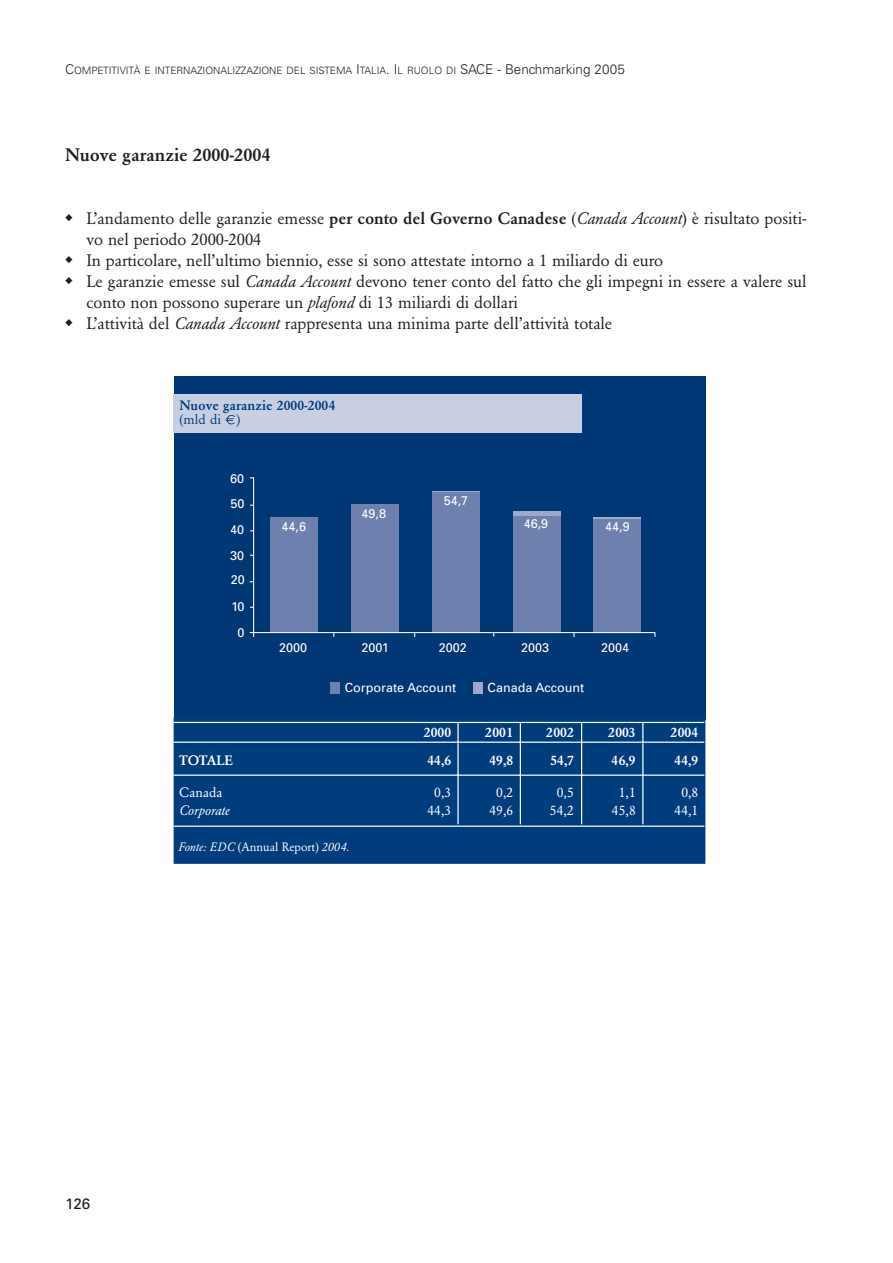
<style>
.page{position:relative;width:893px;height:1263px;background:#fff}
.page>*{position:absolute;margin:0;border:0;box-sizing:border-box;transform-origin:0 0}
.t1{font:500 18px "Garamond BE";color:#231f20}
.t2{font:16.5px/21px "Garamond BE";letter-spacing:-.005em;color:#231f20}
.t3{font:15px "Univers";color:#231f20}
.t4{font:500 13.5px "Garamond BE";letter-spacing:.005em;color:#fff}
.t5{font:13.5px "Garamond BE";letter-spacing:.005em;color:#fff}
.t6{font:500 13.5px "Garamond BE";letter-spacing:.005em;color:#003d7d}
.t7{font:italic 13.5px "Garamond BE";letter-spacing:.005em;color:#fff}
.t8{font:13.5px "Garamond BE";color:#003d7d}
.t9{font:12.6px "Univers";color:#fff}
.t10{font:italic 12px "Garamond BE";color:#fff}
.t11{font:300 10.2px "Univers";letter-spacing:-.01em;color:#231f20}
.s1{font-size:13.5px}
.s2{font-weight:500}
.s3{font-style:italic}
.s4{font-style:normal}
</style>
<div class="page">
<div style="left:174px;top:376px;width:531px;height:344px;background:#003876"></div>
<hr style="left:432px;top:492px;width:47px;height:4px;background:#6e80ad">
<hr style="left:513px;top:512px;width:47px;height:4px;background:#9ea8ca">
<hr style="left:593px;top:518px;width:48px;height:4px;background:#9ea8ca">
<hr style="left:253px;top:478px;width:1px;height:159px;background:#fff">
<div style="left:513px;top:516px;width:47px;height:117px;background:#6e80ad"></div>
<div style="left:594px;top:519px;width:47px;height:114px;background:#6e80ad"></div>
<div style="left:432px;top:493px;width:47px;height:140px;background:#6e80ad"></div>
<div style="left:351px;top:504px;width:47px;height:129px;background:#6e80ad"></div>
<div style="left:270px;top:518px;width:47px;height:114px;background:#6e80ad"></div>
<hr style="left:250px;top:632px;width:405px;height:1px;background:#fff">
<div style="left:330px;top:682px;width:10px;height:11px;background:#6e80ad"></div>
<div style="left:472px;top:682px;width:10px;height:12px;background:#9ea8ca"></div>
<div style="left:174px;top:394px;width:408px;height:38px;background:#c9cfe3"></div>
<svg style="left:225px;top:415px;width:10px;height:9px"></svg>
<div style="left:174px;top:719px;width:530px;height:144px;background:#003d7d"></div>
<div style="left:174px;top:718px;width:531px;height:146px;border:2px solid #003d7d"></div>
<hr style="left:457px;top:723px;width:1px;height:101px;background:#fff">
<hr style="left:519px;top:723px;width:2px;height:101px;background:#fff">
<hr style="left:581px;top:723px;width:1px;height:101px;background:#fff">
<hr style="left:642px;top:723px;width:1px;height:101px;background:#fff">
<hr style="left:174px;top:742px;width:530px;height:1px;background:#fff">
<hr style="left:174px;top:722px;width:530px;height:1px;background:#fff">
<hr style="left:174px;top:775px;width:530px;height:1px;background:#fff">
<hr style="left:174px;top:826px;width:530px;height:1px;background:#fff">
<p class="t11" style="left:65px;top:67px;width:561px"><span class="s1">C</span>OMPETITIVITÀ E INTERNAZIONALIZZAZIONE DEL SISTEMA <span class="s1">I</span>TALIA<span class="s1">. I</span>L RUOLO DI <span class="s1">SACE - Benchmarking 2005</span></p>
<p class="t1" style="left:65px;top:147px;width:207px">Nuove garanzie 2000-2004</p>
<p class="t2" style="left:86px;top:209px;width:721px;text-indent:-21px">◆ L’andamento delle garanzie emesse <span class="s2">per conto del Governo Canadese</span> (<span class="s3">Canada Account</span>) è risultato positi&shy;vo nel periodo 2000-2004</p>
<p class="t2" style="left:65px;top:251px;width:599px">◆ In particolare, nell’ultimo biennio, esse si sono attestate intorno a 1 miliardo di euro</p>
<p class="t2" style="left:86px;top:272px;width:721px;text-indent:-21px">◆ Le garanzie emesse sul <span class="s3">Canada Account</span> devono tener conto del fatto che gli impegni in essere a valere sul conto non possono superare un <span class="s3">plafond</span> di 13 miliardi di dollari</p>
<p class="t2" style="left:65px;top:314px;width:548px">◆ L’attività del <span class="s3">Canada Account</span> rappresenta una minima parte dell’attività totale</p>
<p class="t6" style="left:179px;top:400px;width:157px">Nuove garanzie 2000-2004</p>
<p class="t8" style="left:179px;top:414px;width:62px">(mld di )</p>
<p class="t9" style="left:230px;top:474px;width:16px">60</p>
<p class="t9" style="left:230px;top:499px;width:16px">50</p>
<p class="t9" style="left:230px;top:525px;width:16px">40</p>
<p class="t9" style="left:230px;top:551px;width:16px">30</p>
<p class="t9" style="left:231px;top:575px;width:16px">20</p>
<p class="t9" style="left:231px;top:602px;width:15px">10</p>
<p class="t9" style="left:237px;top:627px;width:9px">0</p>
<p class="t9" style="left:281px;top:522px;width:26px">44,6</p>
<p class="t9" style="left:361px;top:509px;width:26px">49,8</p>
<p class="t9" style="left:279px;top:643px;width:30px">2000</p>
<p class="t9" style="left:361px;top:643px;width:29px">2001</p>
<p class="t9" style="left:443px;top:496px;width:26px">54,7</p>
<p class="t9" style="left:523px;top:519px;width:26px">46,9</p>
<p class="t9" style="left:605px;top:522px;width:26px">44,9</p>
<p class="t9" style="left:438px;top:643px;width:30px">2002</p>
<p class="t9" style="left:521px;top:643px;width:30px">2003</p>
<p class="t9" style="left:601px;top:643px;width:30px">2004</p>
<p class="t9" style="left:345px;top:683px;width:113px">Corporate Account</p>
<p class="t9" style="left:487px;top:683px;width:98px">Canada Account</p>
<p class="t4" style="left:424px;top:727px;width:29px">2000</p>
<p class="t4" style="left:485px;top:727px;width:30px">2001</p>
<p class="t4" style="left:546px;top:727px;width:29px">2002</p>
<p class="t4" style="left:608px;top:727px;width:29px">2003</p>
<p class="t4" style="left:670px;top:727px;width:29px">2004</p>
<p class="t4" style="left:179px;top:755px;width:55px">TOTALE</p>
<p class="t4" style="left:427px;top:755px;width:25px">44,6</p>
<p class="t4" style="left:489px;top:755px;width:25px">49,8</p>
<p class="t4" style="left:550px;top:755px;width:25px">54,7</p>
<p class="t4" style="left:611px;top:755px;width:26px">46,9</p>
<p class="t4" style="left:674px;top:755px;width:25px">44,9</p>
<p class="t5" style="left:179px;top:787px;width:45px">Canada</p>
<p class="t5" style="left:434px;top:787px;width:19px">0,3</p>
<p class="t5" style="left:496px;top:787px;width:19px">0,2</p>
<p class="t5" style="left:556px;top:787px;width:19px">0,5</p>
<p class="t5" style="left:618px;top:787px;width:19px">1,1</p>
<p class="t5" style="left:681px;top:787px;width:19px">0,8</p>
<p class="t7" style="left:179px;top:805px;width:52px">Corporate</p>
<p class="t5" style="left:427px;top:805px;width:25px">44,3</p>
<p class="t5" style="left:489px;top:805px;width:25px">49,6</p>
<p class="t5" style="left:550px;top:805px;width:25px">54,2</p>
<p class="t5" style="left:612px;top:805px;width:25px">45,8</p>
<p class="t5" style="left:674px;top:805px;width:25px">44,1</p>
<p class="t10" style="left:178px;top:842px;width:172px">Fonte: EDC <span class="s4">(Annual Report)</span> 2004.</p>
<p class="t3" style="left:65px;top:1198px;width:27px">126</p>
</div>
